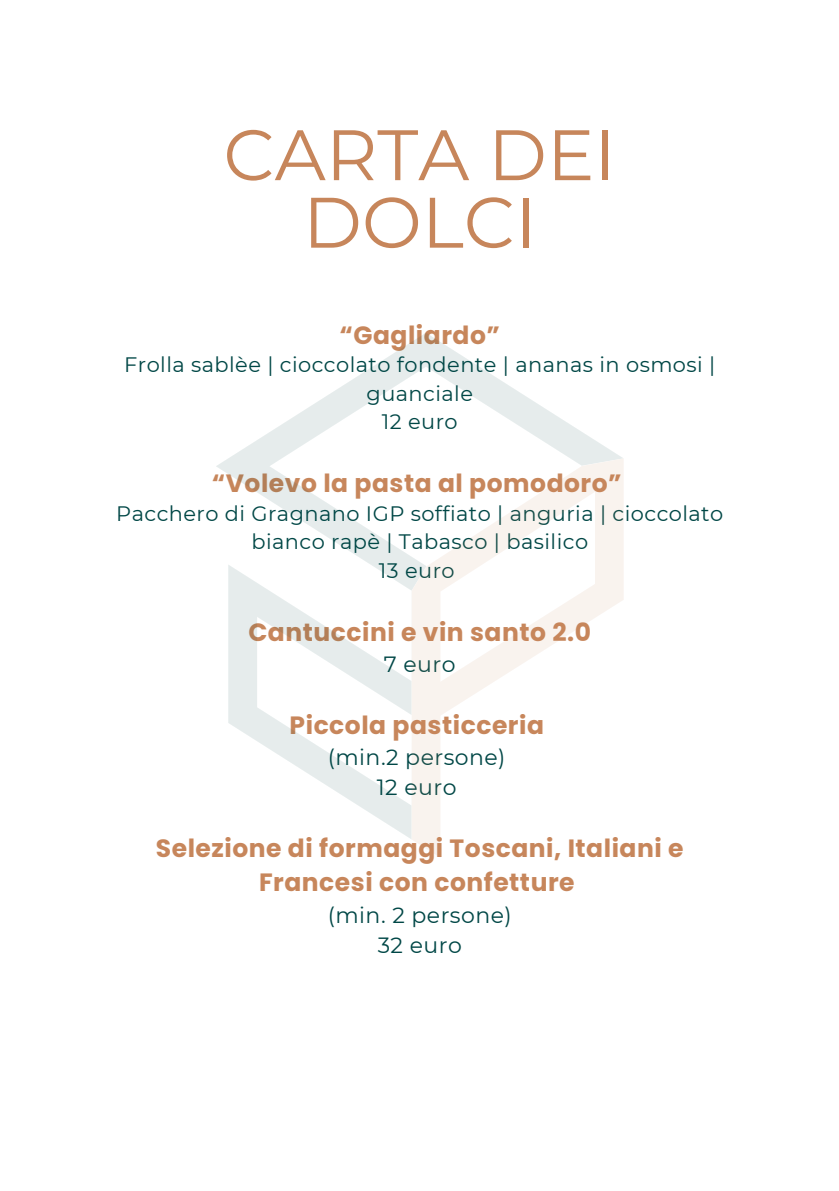
<style>
.page{position:relative;width:839px;height:1191px;background:#fff}
.page>*{position:absolute;margin:0;border:0;box-sizing:border-box;transform-origin:0 0}
.t1{font:71.2px/67.6px "Montserrat";color:#c7865b;text-align:center}
.t2{font:700 25px/34.4px "Poppins";letter-spacing:.02em;color:#c7865b;text-align:center}
.t3{font:22px/30px "Montserrat";letter-spacing:.02em;color:#004746;text-align:center}
.t4{font:21px/28.4px "Montserrat";letter-spacing:.02em;color:#004746;text-align:center}
</style>
<div class="page">
<svg style="left:216px;top:333px;width:406px;height:506px"></svg>
<svg style="left:411px;top:458px;width:212px;height:399px"></svg>
<h1 class="t1" style="left:223px;top:121px;width:394px">CARTA DEI<br>DOLCI</h1>
<p class="t2" style="left:339px;top:318px;width:162px">“Gagliardo”</p>
<p class="t4" style="left:124px;top:350px;width:592px">Frolla sablèe | cioccolato fondente | ananas in osmosi | guanciale</p>
<p class="t4" style="left:382px;top:407px;width:77px">12 euro</p>
<p class="t2" style="left:212px;top:466px;width:411px">“Volevo la pasta al pomodoro”</p>
<p class="t4" style="left:116px;top:499px;width:608px">Pacchero di Gragnano IGP soffiato | anguria | cioccolato bianco rapè | Tabasco | basilico</p>
<p class="t4" style="left:379px;top:556px;width:77px">13 euro</p>
<h2 class="t2" style="left:248px;top:615px;width:344px">Cantuccini e vin santo 2.0</h2>
<h2 class="t3" style="left:384px;top:649px;width:73px">7 euro</h2>
<h2 class="t2" style="left:289px;top:708px;width:256px">Piccola pasticceria</h2>
<h2 class="t3" style="left:328px;top:742px;width:179px">(min.2 persone)<br>12 euro</h2>
<h2 class="t2" style="left:156px;top:831px;width:529px">Selezione di formaggi Toscani, Italiani e<br>Francesi con confetture</h2>
<h2 class="t3" style="left:328px;top:900px;width:185px">(min. 2 persone)<br>32 euro</h2>
</div>
